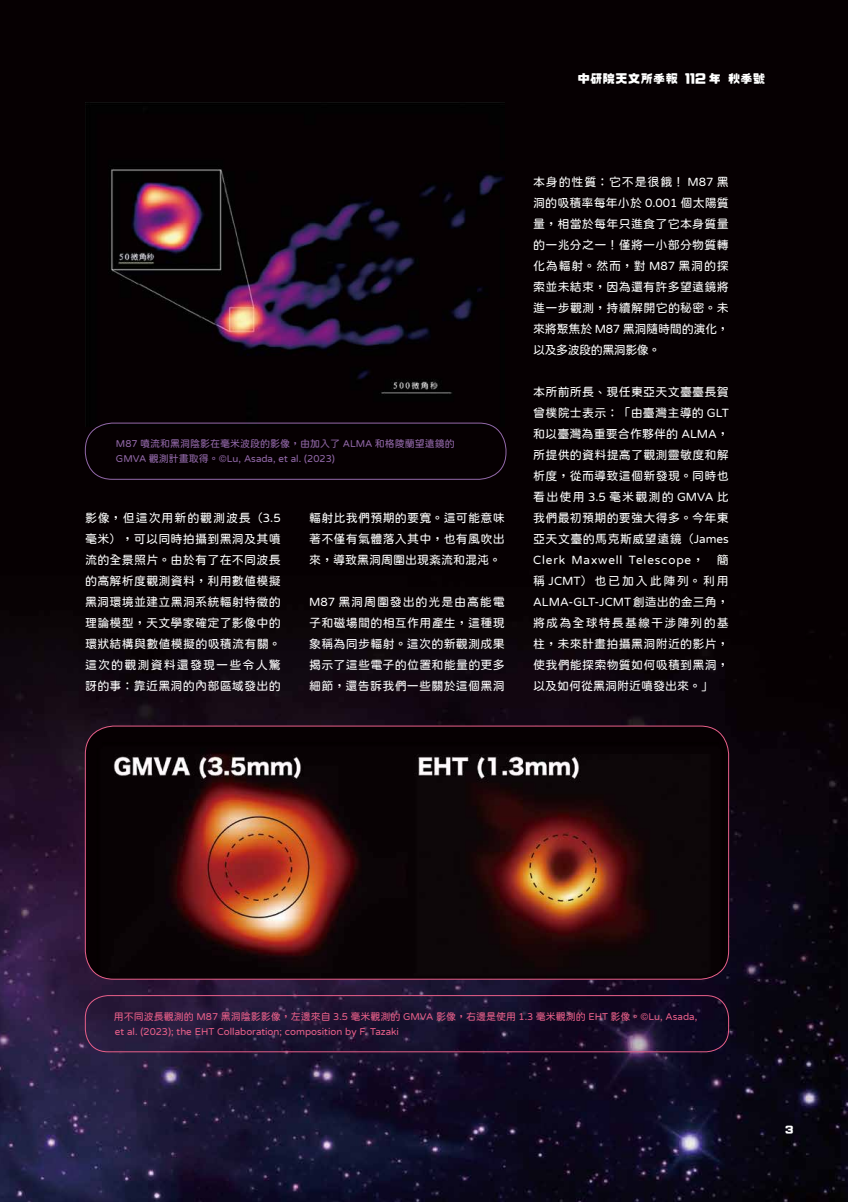
<style>
.page{position:relative;width:848px;height:1202px;background:#fff}
.page>*{position:absolute;margin:0;border:0;box-sizing:border-box;transform-origin:0 0}
.t1{font:12px/21px "jf openhuninn 1.1";letter-spacing:.02em;color:#fff;text-align:justify}
.t2{font:12px "CP & TRANS";letter-spacing:.05em;color:#fff}
.t3{font:10px/15px "jf openhuninn 1.1";color:#ea608a}
.t4{font:10px/15px "jf openhuninn 1.1";color:#9369aa}
.t5{font:9px "CP & TRANS";color:#fff}
</style>
<div class="page">
<img style="left:0;top:0;width:848px;height:1202px">
<img style="left:85px;top:103px;width:420px;height:323px">
<div style="left:85px;top:423px;width:421px;height:57px;border:1px solid #9369aa;border-radius:27px"></div>
<div style="left:85px;top:995px;width:644px;height:57px;border:1px solid #ea608a;border-radius:23px"></div>
<img style="left:85px;top:726px;width:643px;height:253px">
<p class="t2" style="left:577px;top:73px;width:189px">中研院天文所季報 112 年 秋季號</p>
<p class="t4" style="left:116px;top:436px;width:340px">M87 噴流和黑洞陰影在毫米波段的影像，由加入了 ALMA 和格陵蘭望遠鏡的<br>GMVA 觀測計畫取得。©Lu, Asada, et al. (2023)</p>
<p class="t1" style="left:85px;top:507px;width:197px">影像，但這次用新的觀測波長（3.5毫米），可以同時拍攝到黑洞及其噴流的全景照片。由於有了在不同波長的高解析度觀測資料，利用數值模擬黑洞環境並建立黑洞系統輻射特徵的理論模型，天文學家確定了影像中的環狀結構與數值模擬的吸積流有關。這次的觀測資料還發現一些令人驚訝的事：靠近黑洞的內部區域發出的</p>
<p class="t1" style="left:309px;top:507px;width:197px">輻射比我們預期的要寬。這可能意味著不僅有氣體落入其中，也有風吹出來，導致黑洞周圍出現紊流和混沌。</p>
<p class="t1" style="left:309px;top:591px;width:197px">M87 黑洞周圍發出的光是由高能電子和磁場間的相互作用產生，這種現象稱為同步輻射。這次的新觀測成果揭示了這些電子的位置和能量的更多細節，還告訴我們一些關於這個黑洞</p>
<p class="t1" style="left:533px;top:171px;width:197px">本身的性質：它不是很餓！ M87 黑洞的吸積率每年小於 0.001 個太陽質量，相當於每年只進食了它本身質量的一兆分之一！僅將一小部分物質轉化為輻射。然而，對 M87 黑洞的探索並未結束，因為還有許多望遠鏡將進一步觀測，持續解開它的秘密。未來將聚焦於 M87 黑洞隨時間的演化，以及多波段的黑洞影像。</p>
<p class="t1" style="left:533px;top:381px;width:197px">本所前所長、現任東亞天文臺臺長賀曾樸院士表示：「由臺灣主導的 GLT和以臺灣為重要合作夥伴的 ALMA，所提供的資料提高了觀測靈敏度和解析度，從而導致這個新發現。同時也看出使用 3.5 毫米觀測的 GMVA 比我們最初預期的要強大得多。今年東亞天文臺的馬克斯威望遠鏡（James Clerk Maxwell Telescope， 簡稱 JCMT）也已加入此陣列。利用ALMA-GLT-JCMT創造出的金三角，將成為全球特長基線干涉陣列的基柱，未來計畫拍攝黑洞附近的影片，使我們能探索物質如何吸積到黑洞，以及如何從黑洞附近噴發出來。」</p>
<p class="t3" style="left:114px;top:1009px;width:585px">用不同波長觀測的 M87 黑洞陰影影像，左邊來自 3.5 毫米觀測的 GMVA 影像，右邊是使用 1.3 毫米觀測的 EHT 影像。©Lu, Asada, et al. (2023); the EHT Collaboration; composition by F. Tazaki</p>
<p class="t5" style="left:785px;top:1125px;width:9px">3</p>
</div>
